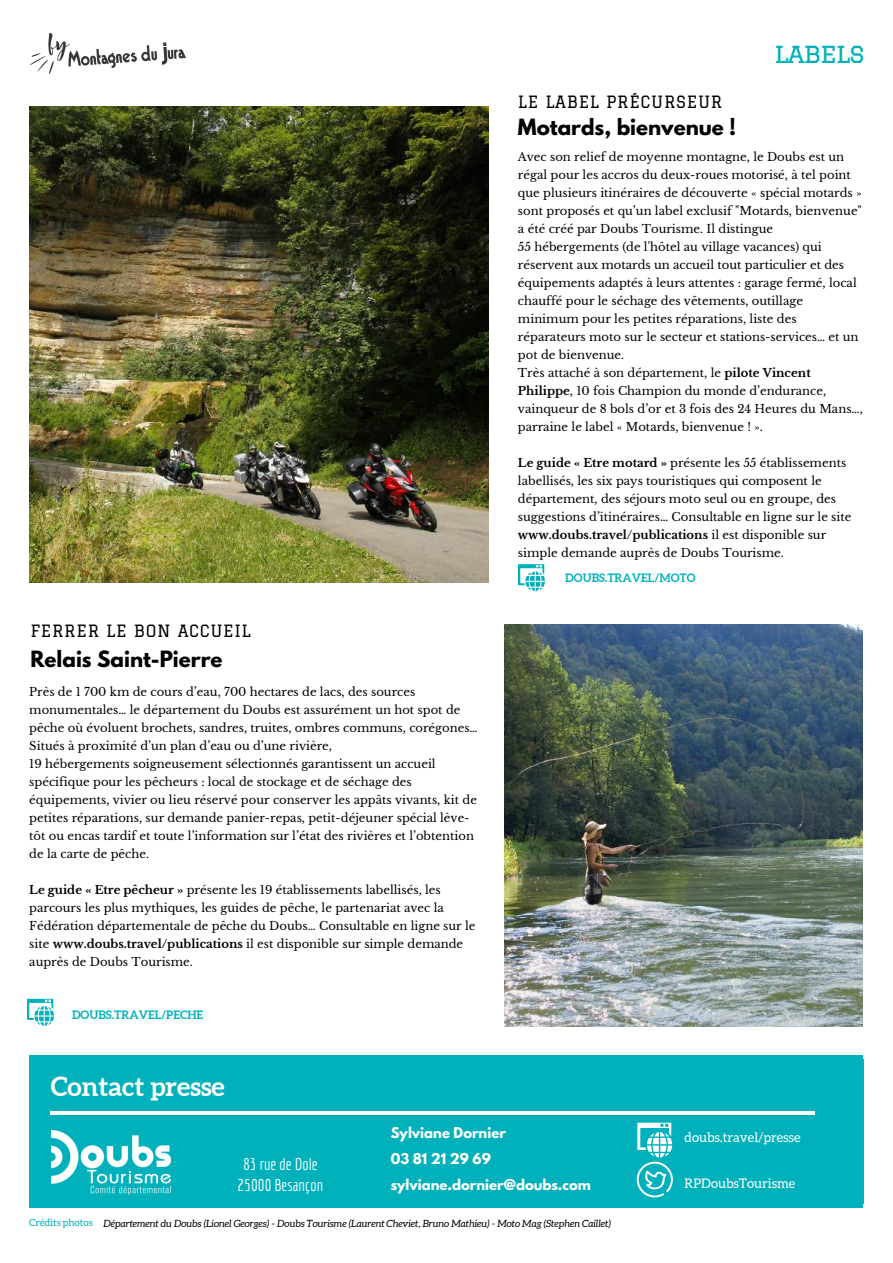
<style>
.page{position:relative;width:893px;height:1263px;background:#fff}
.page>*{position:absolute;margin:0;border:0;box-sizing:border-box;transform-origin:0 0}
.t1{font:700 26.55px "Aleo";color:#fff}
.t2{font:26.55px "Graduate";letter-spacing:-.05em;color:#00b1bc}
.t3{font:700 19.8px "League Spartan";color:#000}
.t4{font:16.5px "Graduate";letter-spacing:.04em;color:#000}
.t5{font:16.5px/21.5px "Economica";color:#fff;text-align:center}
.t6{font:700 13.2px/26px "League Spartan";color:#fff}
.t7{font:13.2px "Aleo";color:#fff}
.t8{font:11.55px/18px "Libre Baskerville";color:#000}
.t9{font:700 11.55px "Aleo";color:#00b1bc}
.t10{font:italic 9.9px "Aleo";color:#000}
.s1{font-weight:700}
.s2{font-style:normal;color:#00b1bc}
</style>
<div class="page">
<img style="left:30px;top:34px;width:156px;height:39px">
<img style="left:29px;top:107px;width:460px;height:475px">
<div style="left:29px;top:1059px;width:835px;height:145px;background:#00b1bc"></div>
<div style="left:856px;top:1201px;width:7px;height:7px;background:#00b1bc"></div>
<div style="left:30px;top:1201px;width:7px;height:7px;background:#00b1bc"></div>
<div style="left:36px;top:1201px;width:821px;height:7px;background:#00b1bc"></div>
<div style="left:856px;top:1055px;width:7px;height:8px;background:#00b1bc"></div>
<div style="left:30px;top:1055px;width:7px;height:8px;background:#00b1bc"></div>
<div style="left:36px;top:1055px;width:821px;height:8px;background:#00b1bc"></div>
<hr style="left:51px;top:1111px;width:764px;height:4px;background:#fff">
<img style="left:52px;top:1130px;width:118px;height:65px">
<svg style="left:637px;top:1123px;width:36px;height:74px"></svg>
<svg style="left:518px;top:564px;width:27px;height:27px"></svg>
<img style="left:504px;top:625px;width:358px;height:402px">
<svg style="left:27px;top:999px;width:27px;height:27px"></svg>
<h3 class="t4" style="left:518px;top:92px;width:206px">LE LABEL PRÉCURSEUR</h3>
<h2 class="t3" style="left:518px;top:117px;width:220px">Motards, bienvenue !</h2>
<h1 class="t2" style="left:774px;top:38px;width:93px">labels</h1>
<p class="t8" style="left:518px;top:148px;width:346px">Avec son relief de moyenne montagne, le Doubs est un régal pour les accros du deux-roues motorisé, à tel point que plusieurs itinéraires de découverte « spécial motards » sont proposés et qu’un label exclusif "Motards, bienvenue" a été créé par Doubs Tourisme. Il distingue<br>55 hébergements (de l'hôtel au village vacances) qui réservent aux motards un accueil tout particulier et des équipements adaptés à leurs attentes : garage fermé, local chauffé pour le séchage des vêtements, outillage minimum pour les petites réparations, liste des réparateurs moto sur le secteur et stations-services… et un pot de bienvenue.<br>Très attaché à son département, le <span class="s1">pilote Vincent Philippe</span>, 10 fois Champion du monde d’endurance, vainqueur de 8 bols d’or et 3 fois des 24 Heures du Mans…, parraine le label « Motards, bienvenue ! ».</p>
<p class="t8" style="left:518px;top:454px;width:335px"><span class="s1">Le guide « Etre motard »</span> présente les 55 établissements labellisés, les six pays touristiques qui composent le département, des séjours moto seul ou en groupe, des suggestions d’itinéraires… Consultable en ligne sur le site <span class="s1">www.doubs.travel/publications</span> il est disponible sur simple demande auprès de Doubs Tourisme.</p>
<h3 class="t4" style="left:30px;top:621px;width:222px">FERRER LE BON ACCUEIL</h3>
<h2 class="t3" style="left:30px;top:649px;width:194px">Relais Saint-Pierre</h2>
<p class="t8" style="left:29px;top:683px;width:450px">Près de 1 700 km de cours d’eau, 700 hectares de lacs, des sources monumentales… le département du Doubs est assurément un hot spot de pêche où évoluent brochets, sandres, truites, ombres communs, corégones… Situés à proximité d’un plan d’eau ou d’une rivière,<br>19 hébergements soigneusement sélectionnés garantissent un accueil spécifique pour les pêcheurs : local de stockage et de séchage des équipements, vivier ou lieu réservé pour conserver les appâts vivants, kit de petites réparations, sur demande panier-repas, petit-déjeuner spécial lève&shy;tôt ou encas tardif et toute l’information sur l’état des rivières et l’obtention de la carte de pêche.</p>
<p class="t8" style="left:29px;top:881px;width:448px"><span class="s1">Le guide « Etre pêcheur »</span> présente les 19 établissements labellisés, les parcours les plus mythiques, les guides de pêche, le partenariat avec la Fédération départementale de pêche du Doubs… Consultable en ligne sur le site <span class="s1">www.doubs.travel/publications</span> il est disponible sur simple demande auprès de Doubs Tourisme.</p>
<p class="t9" style="left:72px;top:1008px;width:133px">DOUBS.TRAVEL/PECHE</p>
<h1 class="t1" style="left:51px;top:1071px;width:176px">Contact presse</h1>
<p class="t9" style="left:565px;top:571px;width:132px">DOUBS.TRAVEL/MOTO</p>
<h3 class="t5" style="left:238px;top:1153px;width:87px">83 rue de Dole<br>25000 Besançon</h3>
<p class="t6" style="left:391px;top:1121px;width:202px">Sylviane Dornier<br>03 81 21 29 69 sylviane.dornier@doubs.com</p>
<p class="t7" style="left:685px;top:1130px;width:117px">doubs.travel/presse</p>
<p class="t7" style="left:685px;top:1176px;width:112px">RPDoubsTourisme</p>
<p class="t10" style="left:29px;top:1218px;width:583px"><span class="s2">Crédits photos</span> Département du Doubs (Lionel Georges) - Doubs Tourisme (Laurent Cheviet, Bruno Mathieu) - Moto Mag (Stephen Caillet)</p>
</div>
